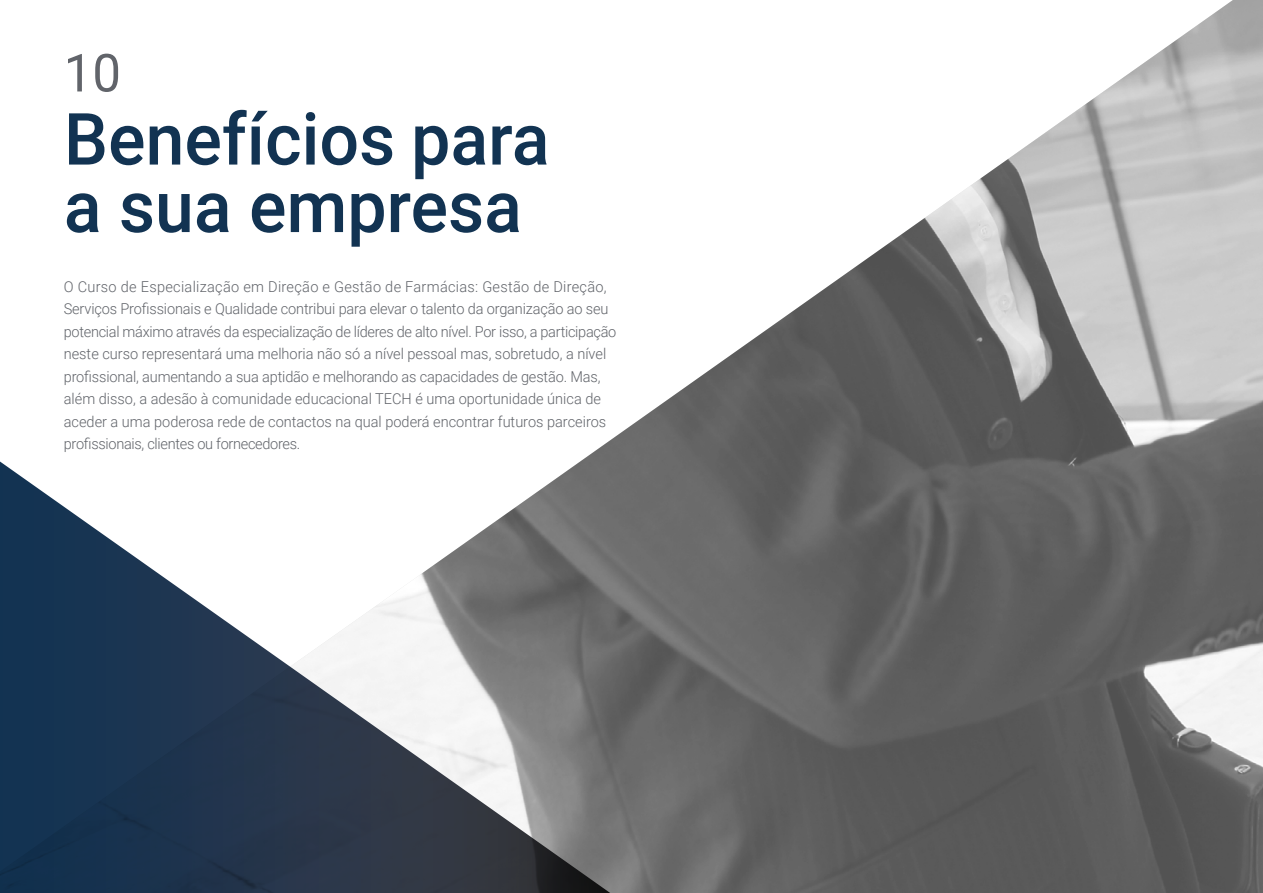
<style>
.page{position:relative;width:1263px;height:893px;background:#fff}
.page>*{position:absolute;margin:0;border:0;box-sizing:border-box;transform-origin:0 0}
.t1{font:500 72px/67.5px "Roboto";color:#123352}
.t2{font:52.5px "Roboto";color:#61646a}
.t3{font:300 15px/22.5px "Roboto";letter-spacing:-.01em;color:#61646a}
</style>
<div class="page">
<img style="left:602px;top:0;width:661px;height:893px">
<svg style="left:0;top:446px;width:640px;height:447px"></svg>
<h2 class="t2" style="left:64px;top:36px;width:59px">10</h2>
<h1 class="t1" style="left:64px;top:103px;width:487px">Benefícios para a sua empresa</h1>
<p class="t3" style="left:64px;top:275px;width:554px">O Curso de Especialização em Direção e Gestão de Farmácias: Gestão de Direção, Serviços Profissionais e Qualidade contribui para elevar o talento da organização ao seu potencial máximo através da especialização de líderes de alto nível. Por isso, a participação neste curso representará uma melhoria não só a nível pessoal mas, sobretudo, a nível profissional, aumentando a sua aptidão e melhorando as capacidades de gestão. Mas, além disso, a adesão à comunidade educacional TECH é uma oportunidade única de aceder a uma poderosa rede de contactos na qual poderá encontrar futuros parceiros profissionais, clientes ou fornecedores.</p>
</div>
